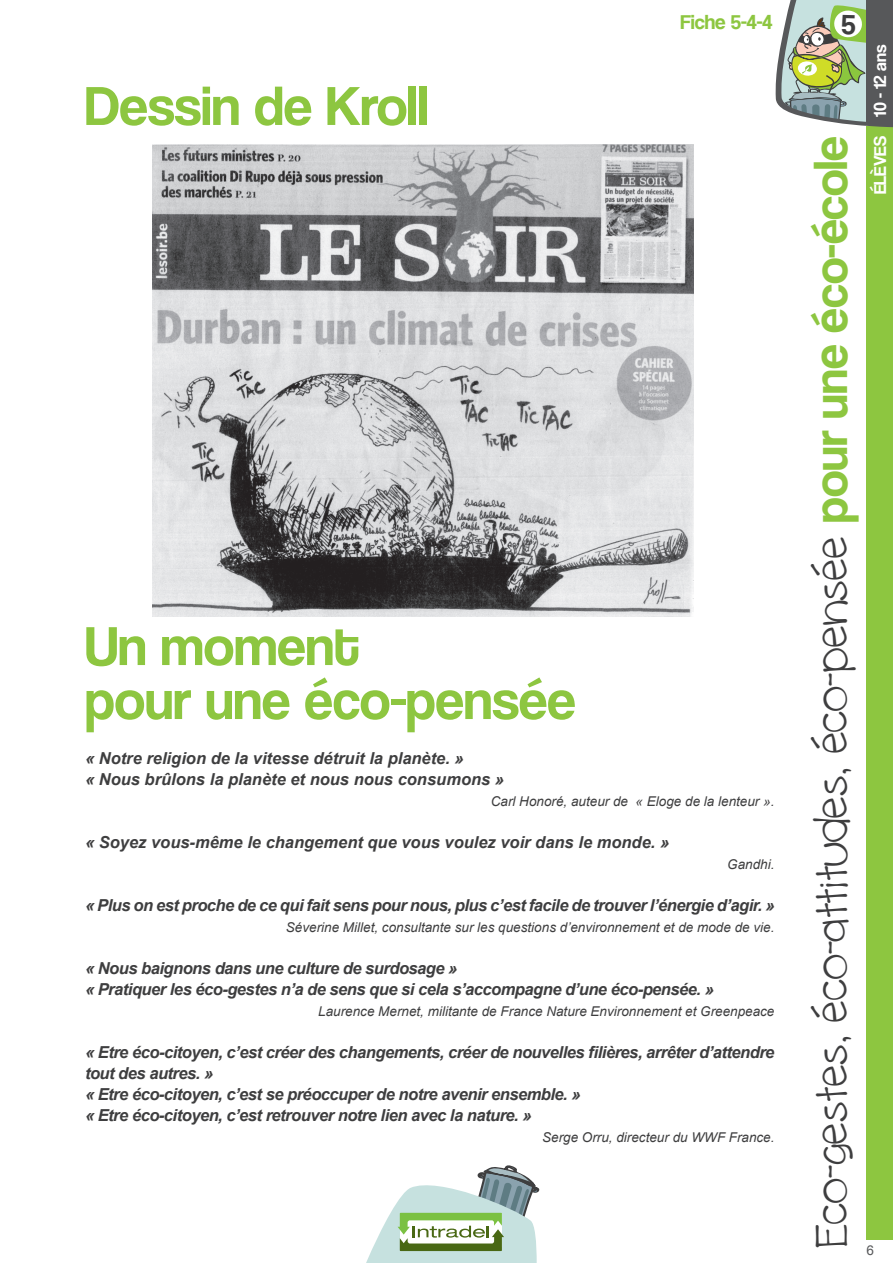
<style>
.page{position:relative;width:893px;height:1263px;background:#fff}
.page>*{position:absolute;margin:0;border:0;box-sizing:border-box;transform-origin:0 0}
.t1{font:57px/54px "Coolvetica Rg";color:#8dc640}
.t2{font:46.5px "cinnamoncake";color:#3e3e3f}
.t3{font:21px "Coolvetica Rg";color:#8dc640}
.t4{font:18px "Coolvetica Rg";color:#fff}
.t5{font:italic 700 16.5px/21px "Arial";letter-spacing:-.03em;color:#3e3e3f}
.t6{font:italic 700 16.5px/21px "Arial";color:#3e3e3f}
.t7{font:italic 13.5px "Arial";color:#3e3e3f}
.t8{font:13.5px "Arial Unicode MS";color:#57585a}
.s1{font-family:"Coolvetica Rg";font-size:49.5px;color:#8dc640}
</style>
<div class="page">
<div style="left:867px;top:126px;width:26px;height:1113px;background:#8dc640"></div>
<svg style="left:366px;top:1165px;width:173px;height:98px"></svg>
<img style="left:152px;top:145px;width:541px;height:472px">
<svg style="left:775px;top:0;width:118px;height:127px;background:#9ea995"></svg>
<h1 class="t1" style="left:85px;top:78px;width:344px">Dessin de Kroll</h1>
<p class="t3" style="left:680px;top:9px;width:94px">Fiche 5-4-4</p>
<h1 class="t1" style="left:85px;top:618px;width:492px">Un moment<br>pour une éco-pensée</h1>
<p class="t6" style="left:85px;top:748px;width:421px">« Notre religion de la vitesse détruit la planète. »<br>« Nous brûlons la planète et nous nous consumons »</p>
<p class="t7" style="left:491px;top:792px;width:285px">Carl Honoré, auteur de « Eloge de la lenteur ».</p>
<p class="t6" style="left:85px;top:832px;width:586px">« Soyez vous-même le changement que vous voulez voir dans le monde. »</p>
<p class="t7" style="left:727px;top:855px;width:49px">Gandhi.</p>
<p class="t5" style="left:85px;top:895px;width:691px">« Plus on est proche de ce qui fait sens pour nous, plus c’est facile de trouver l’énergie d’agir. »</p>
<p class="t7" style="left:286px;top:918px;width:490px">Séverine Millet, consultante sur les questions d’environnement et de mode de vie.</p>
<p class="t5" style="left:85px;top:958px;width:630px">« Nous baignons dans une culture de surdosage »<br>« Pratiquer les éco-gestes n’a de sens que si cela s’accompagne d’une éco-pensée. »</p>
<p class="t7" style="left:318px;top:1002px;width:458px">Laurence Mernet, militante de France Nature Environnement et Greenpeace</p>
<p class="t5" style="left:85px;top:1042px;width:691px">« Etre éco-citoyen, c’est créer des changements, créer de nouvelles filières, arrêter d’attendre tout des autres. »<br>« Etre éco-citoyen, c’est se préoccuper de notre avenir ensemble. »<br>« Etre éco-citoyen, c’est retrouver notre lien avec la nature. »</p>
<p class="t7" style="left:542px;top:1128px;width:234px">Serge Orru, directeur du WWF France.</p>
<p class="t4" style="left:869px;top:117px;width:73px;rotate:-90deg">10 - 12 ans</p>
<h2 class="t2" style="left:804px;top:1247px;width:1112px;rotate:-90deg">Eco-gestes, éco-attitudes, éco-pensée <span class="s1">pour une éco-école</span></h2>
<p class="t4" style="left:869px;top:194px;width:60px;rotate:-90deg">ÉLÈVES</p>
<p class="t8" style="left:867px;top:1240px;width:9px">6</p>
</div>
